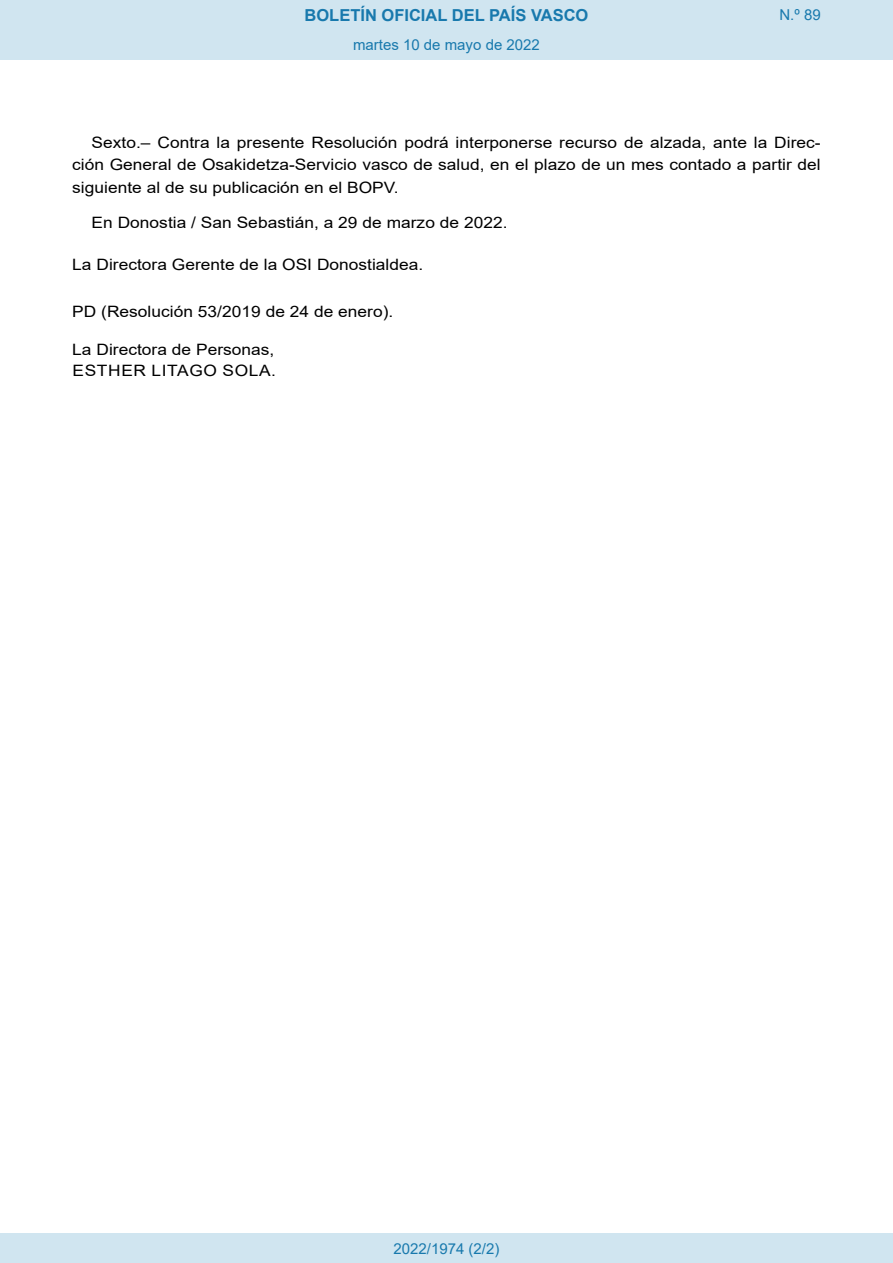
<style>
.page{position:relative;width:893px;height:1263px;background:#fff}
.page>*{position:absolute;margin:0;border:0;box-sizing:border-box;transform-origin:0 0}
.t1{font:700 16.5px "Arial";color:#1879ad}
.BOPVDetalle{font:15.6px/22.4px "Arial";color:#000;text-align:justify;scale:1.11 1}
.BOPVDisposicionTitul{font:15.6px "Arial";color:#000;scale:1.11 1}
.BOPVFirmaLugFec{font:15.6px "Arial";color:#000;scale:1.11 1}
.BOPVFirmaPuesto{font:15.6px "Arial";color:#000;scale:1.11 1}
.BOPVFirmaNombre{font:15.6px "Arial";letter-spacing:.035em;color:#000;scale:1.11 1}
.Paginacion_Centro{font:15px "Arial";color:#1879ad}
</style>
<div class="page">
<div style="left:0;top:0;width:893px;height:60px;background:#d0e5f0"></div>
<div style="left:0;top:1233px;width:893px;height:30px;background:#d0e5f0"></div>
<p class="t1" style="left:305px;top:3px;width:285px">BOLETÍN OFICIAL DEL PAÍS VASCO</p>
<p class="Paginacion_Centro" style="left:353px;top:35px;width:188px">martes 10 de mayo de 2022</p>
<p class="Paginacion_Centro" style="left:779px;top:5px;width:43px">N.º 89</p>
<p class="BOPVDetalle" style="left:72px;top:131px;width:676px;text-indent:19px">Sexto.– Contra la presente Resolución podrá interponerse recurso de alzada, ante la Direc&shy;ción General de Osakidetza-Servicio vasco de salud, en el plazo de un mes contado a partir del siguiente al de su publicación en el BOPV.</p>
<p class="BOPVFirmaLugFec" style="left:92px;top:212px;width:376px">En Donostia / San Sebastián, a 29 de marzo de 2022.</p>
<p class="BOPVDisposicionTitul" style="left:72px;top:254px;width:318px">La Directora Gerente de la OSI Donostialdea.</p>
<p class="BOPVDisposicionTitul" style="left:72px;top:300px;width:291px">PD (Resolución 53/2019 de 24 de enero).</p>
<p class="BOPVFirmaPuesto" style="left:72px;top:338px;width:184px">La Directora de Personas,</p>
<p class="BOPVFirmaNombre" style="left:73px;top:359px;width:185px">ESTHER LITAGO SOLA.</p>
<p class="Paginacion_Centro" style="left:393px;top:1238px;width:107px">2022/1974 (2/2)</p>
</div>
